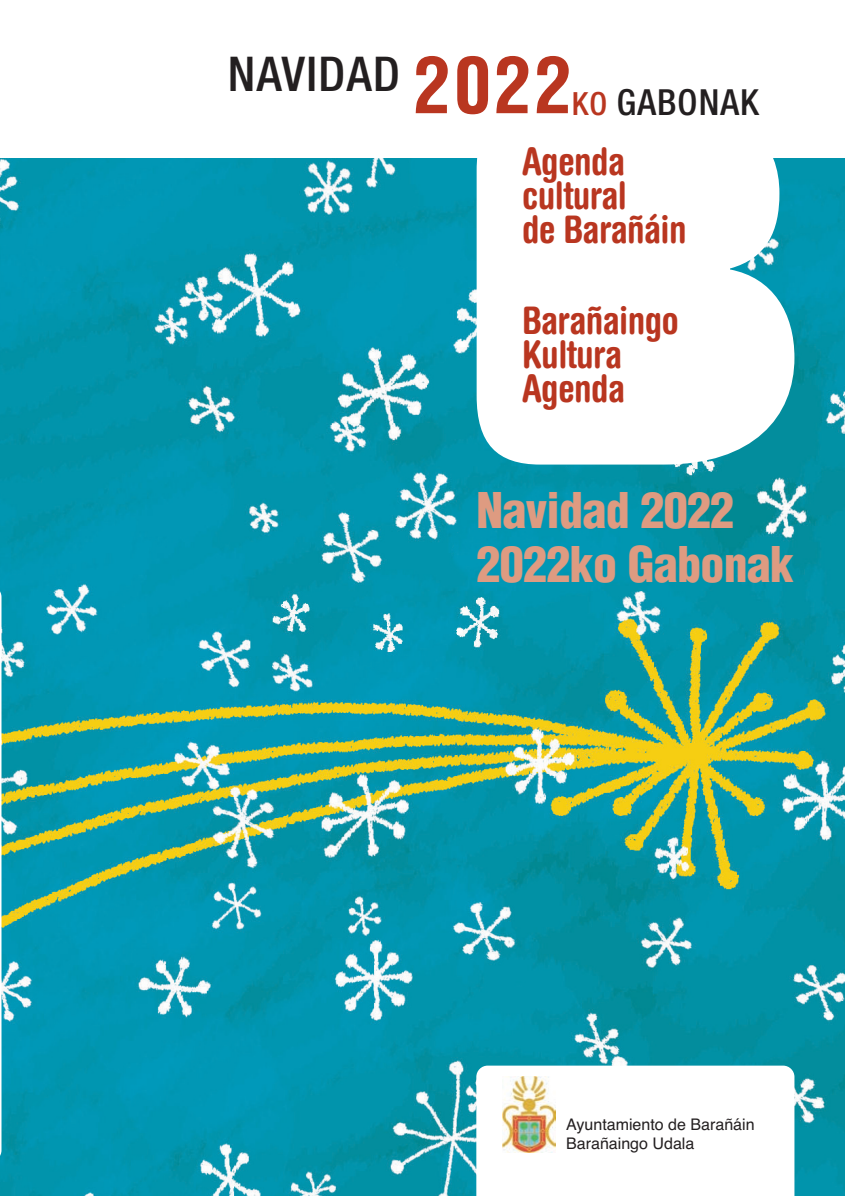
<style>
.page{position:relative;width:845px;height:1196px;background:#fff}
.page>*{position:absolute;margin:0;border:0;box-sizing:border-box;transform-origin:0 0}
.t1{font:900 condensed 48px/54px "Helvetica";letter-spacing:-.015em;color:#de9b81}
.t2{font:500 condensed 48px "Helvetica Neue LT Std";letter-spacing:.03em;color:#231f20}
.t3{font:700 condensed 38px/34px "Helvetica Rounded";letter-spacing:-.015em;color:#b93620}
.t4{font:500 condensed 36px "Helvetica Neue LT Std";letter-spacing:.03em;color:#231f20}
.t5{font:16px/19.2px "Helvetica";color:#231f20}
.s1{font-family:"Helvetica";font-weight:700;font-size:76px;color:#b93620}
.s2{font-size:32px;color:#b93620}
</style>
<div class="page">
<img style="left:0;top:158px;width:844px;height:1038px">
<svg style="left:476px;top:158px;width:318px;height:306px"></svg>
<svg style="left:476px;top:1065px;width:318px;height:131px"></svg>
<svg style="left:0;top:586px;width:2px;height:575px"></svg>
<img style="left:502px;top:1076px;width:52px;height:76px">
<svg style="left:0;top:1189px;width:2px;height:7px"></svg>
<svg style="left:840px;top:1189px;width:5px;height:7px"></svg>
<p class="t2" style="left:228px;top:57px;width:346px">NAVIDAD <span class="s1">2022</span></p>
<p class="t4" style="left:571px;top:89px;width:188px"><span class="s2">KO</span> GABONAK</p>
<p class="t3" style="left:522px;top:148px;width:166px">Agenda cultural<br>de Barañáin</p>
<p class="t3" style="left:521px;top:307px;width:158px">Barañaingo<br>Kultura<br>Agenda</p>
<p class="t1" style="left:476px;top:485px;width:319px">Navidad 2022<br>2022ko Gabonak</p>
<p class="t5" style="left:566px;top:1114px;width:190px">Ayuntamiento de Barañáin<br>Barañaingo Udala</p>
</div>
